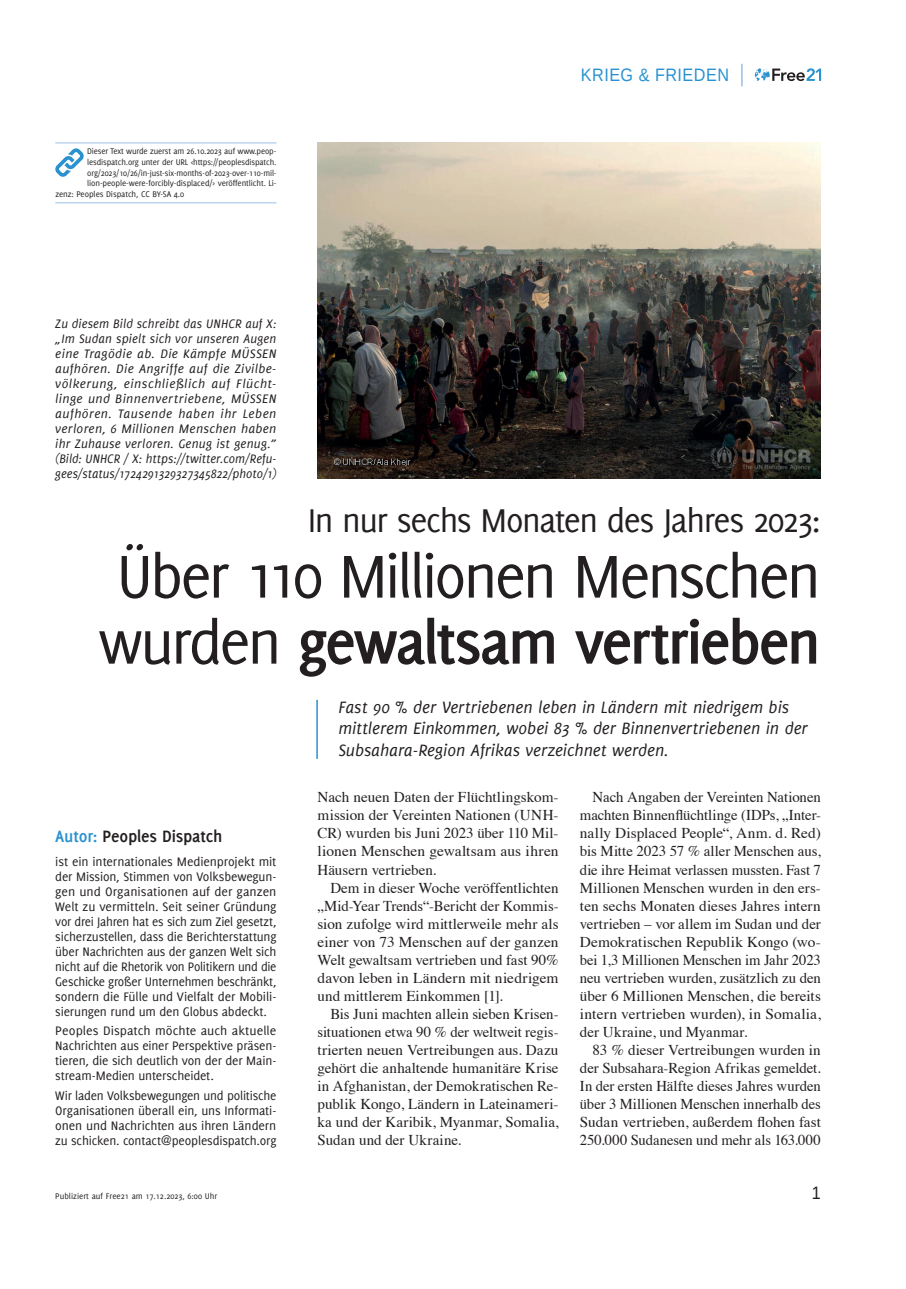
<style>
.page{position:relative;width:906px;height:1289px;background:#fff}
.page>*{position:absolute;margin:0;border:0;box-sizing:border-box;transform-origin:0 0}
.t1{font:66px/66px "Delicious";letter-spacing:-.045em;color:#231f20}
.t2{font:36px "Delicious";letter-spacing:-.04em;color:#231f20}
.t3{font:italic 18px/21.6px "Delicious";color:#231f20}
.t4{font:700 18px "Delicious";letter-spacing:-.01em;color:#231f20}
.t5{font:18px "Liberation Sans";letter-spacing:.03em;color:#2a92d0;scale:.9 1}
.t6{font:18px "Liberation Sans";color:#231f20;scale:.9 1}
.t7{font:15px/18px "Times";letter-spacing:.005em;color:#231f20;text-align:justify}
.t8{font:13.5px/15px "Delicious";letter-spacing:-.01em;color:#231f20;text-align:justify}
.t9{font:italic 13.5px/15px "Delicious";letter-spacing:.005em;color:#231f20;text-align:justify}
.t10{font:9px "Delicious";letter-spacing:-.015em;color:#231f20}
.s1{font-weight:700}
.s2{color:#2a92d0}
</style>
<div class="page">
<svg style="left:755px;top:68px;width:66px;height:13px"></svg>
<svg style="left:741px;top:64px;width:1px;height:22px"></svg>
<hr style="left:316px;top:699px;width:2px;height:60px;background:#2a92d0">
<img style="left:317px;top:142px;width:504px;height:336px">
<hr style="left:55px;top:142px;width:221px;height:1px;background:#9abfe5">
<hr style="left:55px;top:202px;width:221px;height:1px;background:#9abfe5">
<svg style="left:55px;top:148px;width:29px;height:29px"></svg>
<p class="t10" style="left:87px;top:146px;width:191px">Dieser Text wurde zuerst am 26.10.2023 auf www.peop-</p>
<p class="t10" style="left:87px;top:157px;width:191px">lesdispatch.org unter der URL &lt;https://peoplesdispatch.</p>
<p class="t10" style="left:87px;top:167px;width:191px">org/2023/10/26/in-just-six-months-of-2023-over-110-mil-</p>
<p class="t10" style="left:87px;top:178px;width:191px">lion-people-were-forcibly-displaced/&gt; veröffentlicht. Li-</p>
<p class="t10" style="left:55px;top:189px;width:130px">zenz: Peoples Dispatch, CC BY-SA 4.0</p>
<p class="t9" style="left:55px;top:316px;width:223px">Zu diesem Bild schreibt das UNHCR auf X: „Im Sudan spielt sich vor unseren Augen eine Tragödie ab. Die Kämpfe MÜSSEN aufhören. Die Angriffe auf die Zivilbe&shy;völkerung, einschließlich auf Flücht&shy;linge und Binnenvertriebene, MÜSSEN aufhören. Tausende haben ihr Leben verloren, 6 Millionen Menschen haben ihr Zuhause verloren. Genug ist genug.” (Bild: UNHCR / X: https://twitter.com/Refu&shy;gees/status/1724291329327345822/photo/1)</p>
<p class="t5" style="left:581px;top:63px;width:166px">KRIEG &amp; FRIEDEN</p>
<h2 class="t2" style="left:308px;top:499px;width:514px">In nur sechs Monaten des Jahres 2023:</h2>
<h1 class="t1" style="left:98px;top:542px;width:724px">Über 110 Millionen Menschen wurden <span class="s1">gewaltsam vertrieben</span></h1>
<p class="t4" style="left:55px;top:826px;width:169px"><span class="s2">Autor:</span> Peoples Dispatch</p>
<p class="t8" style="left:55px;top:853px;width:223px">ist ein internationales Medienprojekt mit der Mission, Stimmen von Volksbewegun&shy;gen und Organisationen auf der ganzen Welt zu vermitteln. Seit seiner Gründung vor drei Jahren hat es sich zum Ziel gesetzt, sicherzustellen, dass die Berichterstattung über Nachrichten aus der ganzen Welt sich nicht auf die Rhetorik von Politikern und die Geschicke großer Unternehmen beschränkt, sondern die Fülle und Vielfalt der Mobili&shy;sierungen rund um den Globus abdeckt.</p>
<p class="t8" style="left:55px;top:1023px;width:223px">Peoples Dispatch möchte auch aktuelle Nachrichten aus einer Perspektive präsen&shy;tieren, die sich deutlich von der der Main&shy;stream-Medien unterscheidet.</p>
<p class="t8" style="left:55px;top:1087px;width:223px">Wir laden Volksbewegungen und politische Organisationen überall ein, uns Informati&shy;onen und Nachrichten aus ihren Ländern zu schicken. contact@peoplesdispatch.org</p>
<p class="t3" style="left:338px;top:695px;width:471px">Fast 90 % der Vertriebenen leben in Ländern mit niedrigem bis mittlerem Einkommen, wobei 83 % der Binnenvertriebenen in der<br>Subsahara-Region Afrikas verzeichnet werden.</p>
<p class="t7" style="left:317px;top:787px;width:242px">Nach neuen Daten der Flüchtlingskom&shy;mission der Vereinten Nationen (UNH-CR) wurden bis Juni 2023 über 110 Mil&shy;lionen Menschen gewaltsam aus ihren Häusern vertrieben.</p>
<p class="t7" style="left:317px;top:877px;width:242px;text-indent:13px">Dem in dieser Woche veröffentlichten „Mid-Year Trends“-Bericht der Kommis&shy;sion zufolge wird mittlerweile mehr als einer von 73 Menschen auf der ganzen Welt gewaltsam vertrieben und fast 90% davon leben in Ländern mit niedrigem und mittlerem Einkommen [1].</p>
<p class="t7" style="left:317px;top:1003px;width:242px;text-indent:13px">Bis Juni machten allein sieben Krisen&shy;situationen etwa 90 % der weltweit regis&shy;trierten neuen Vertreibungen aus. Dazu gehört die anhaltende humanitäre Krise in Afghanistan, der Demokratischen Re&shy;publik Kongo, Ländern in Lateinameri&shy;ka und der Karibik, Myanmar, Somalia, Sudan und der Ukraine.</p>
<p class="t7" style="left:580px;top:787px;width:242px;text-indent:13px">Nach Angaben der Vereinten Nationen machten Binnenflüchtlinge (IDPs, „Inter&shy;nally Displaced People“, Anm. d. Red) bis Mitte 2023 57 % aller Menschen aus, die ihre Heimat verlassen mussten. Fast 7<br>Millionen Menschen wurden in den ers&shy;ten sechs Monaten dieses Jahres intern vertrieben – vor allem im Sudan und der Demokratischen Republik Kongo (wo&shy;bei 1,3 Millionen Menschen im Jahr 2023 neu vertrieben wurden, zusätzlich zu den über 6 Millionen Menschen, die bereits intern vertrieben wurden), in Somalia, der Ukraine, und Myanmar.</p>
<p class="t7" style="left:580px;top:1039px;width:242px;text-indent:13px">83 % dieser Vertreibungen wurden in der Subsahara-Region Afrikas gemeldet.<br>In der ersten Hälfte dieses Jahres wurden über 3 Millionen Menschen innerhalb des Sudan vertrieben, außerdem flohen fast 250.000 Sudanesen und mehr als 163.000</p>
<p class="t10" style="left:55px;top:1190px;width:163px">Publiziert auf Free21 am 17.12.2023, 6:00 Uhr</p>
<p class="t6" style="left:812px;top:1181px;width:12px">1</p>
</div>
